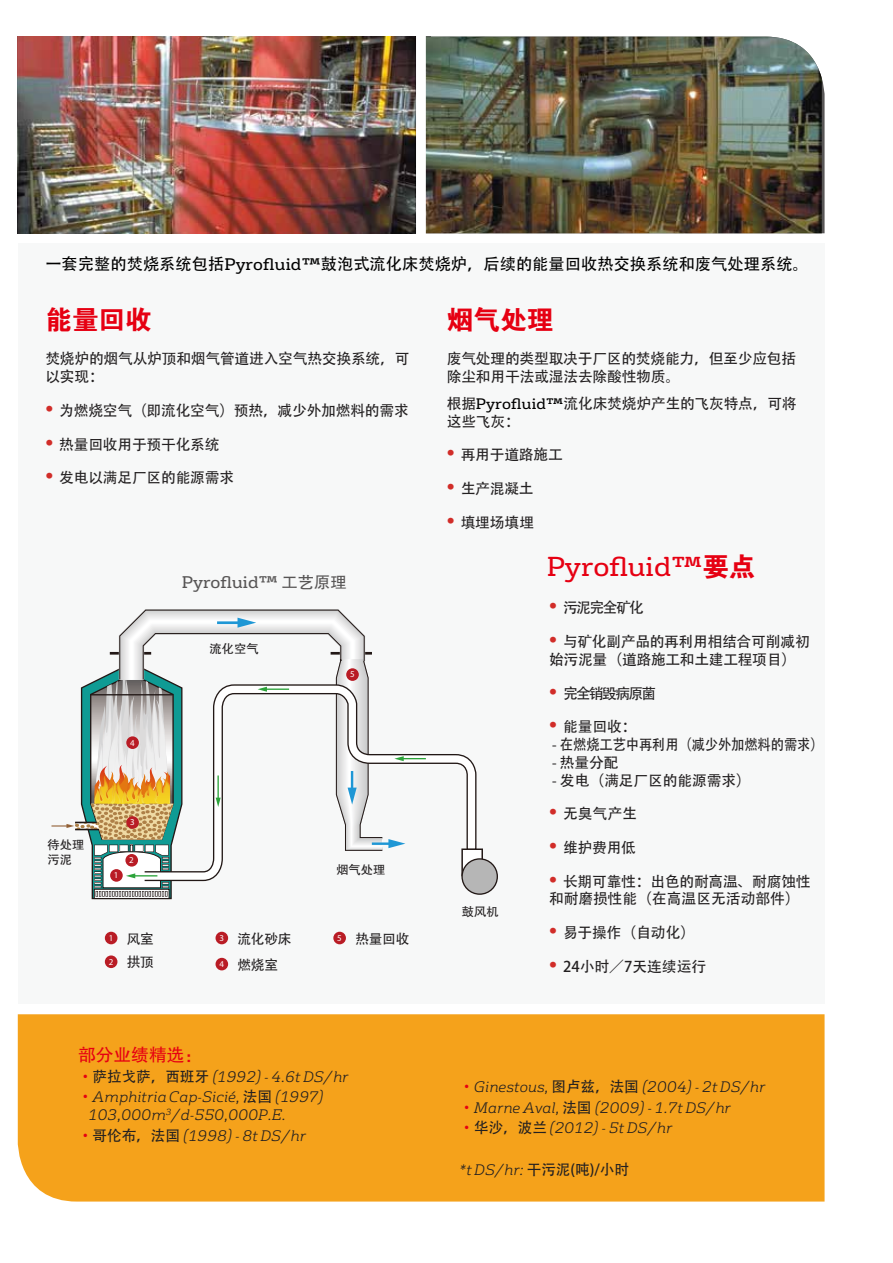
<style>
.page{position:relative;width:893px;height:1263px;background:#fff}
.page>*{position:absolute;margin:0;border:0;box-sizing:border-box;transform-origin:0 0}
.t1{font:26.55px "FS Rufus";color:#e60012}
.t2{font:26.55px "FZDHTJW GB1 0";color:#e60012}
.t3{font:17.7px "FZHTJW GB1 0";color:#e60012}
.t4{font:16.35px "FS Rufus";color:#575555}
.t5{font:16.2px "FZZDXJW GB1 0";color:#000}
.t6{font:italic 300 14.85px/20.7px "FS Rufus";color:#232021}
.t7{font:14.85px/17.7px "FZXH1 JW GB1 0";letter-spacing:-.015em;color:#232021}
.t8{font:14.85px/17.7px "FZZDXJW GB1 0";letter-spacing:-.015em;color:#232021}
.t9{font:14.85px "FZXH1 JW GB1 0";letter-spacing:-.015em;color:#232021;scale:.9 1}
.t10{font:14.85px "FZXH1 JW GB1 0";letter-spacing:-.115em;color:#232021}
.t11{font:13.65px/23.7px "FZXH1 JW GB1 0";letter-spacing:-.015em;color:#232021}
.t12{font:12.3px/14.7px "FZHTJW GB1 0";color:#232021}
.t13{font:9px "Myriad Pro";color:#fff}
.s1{font-family:"FS Rufus"}
.s2{font-family:"Myriad Pro";font-size:28.05px;color:#d12d29}
.s3{font-family:"FS Rufus";color:#000}
.s4{font-family:"FZDHTJW GB1 0"}
.s5{font-family:"Myriad Pro"}
.s6{font-family:"FZHTJW GB1 0"}
.s7{font-family:"FZXH1 JW GB1 0";font-weight:400;font-style:normal;color:#e60012}
.s8{font-family:"FZXH1 JW GB1 0";font-weight:400;font-style:normal}
.s9{font-family:"FS Rufus";font-weight:300;font-style:italic}
</style>
<div class="page">
<div style="left:18px;top:243px;width:807px;height:761px;background:#f7f8f8"></div>
<div style="left:18px;top:1014px;width:807px;height:187px;background:#f5a21b"></div>
<img style="left:18px;top:37px;width:398px;height:196px">
<img style="left:426px;top:37px;width:396px;height:196px">
<svg style="left:76px;top:824px;width:4px;height:4px"></svg>
<div style="left:74px;top:822px;width:28px;height:8px;border:1px solid #221816"></div>
<div style="left:462px;top:849px;width:20px;height:26px;background:#fff"></div>
<div style="left:461px;top:848px;width:22px;height:28px;border:1px solid #221816"></div>
<div style="left:462px;top:859px;width:35px;height:35px;background:#b6b6b6;border-radius:50%"></div>
<div style="left:461px;top:858px;width:37px;height:37px;border:1px solid #221816;border-radius:50%"></div>
<svg style="left:426px;top:754px;width:51px;height:128px"></svg>
<svg style="left:51px;top:824px;width:23px;height:4px"></svg>
<svg style="left:80px;top:609px;width:346px;height:291px"></svg>
<div style="left:110px;top:869px;width:13px;height:13px;background:#b91c25;border-radius:50%"></div>
<div style="left:125px;top:854px;width:13px;height:12px;background:#b91c25;border-radius:50%"></div>
<div style="left:346px;top:668px;width:13px;height:13px;background:#b91c25;border-radius:50%"></div>
<div style="left:126px;top:816px;width:13px;height:13px;background:#b91c25;border-radius:50%"></div>
<div style="left:126px;top:736px;width:13px;height:13px;background:#b91c25;border-radius:50%"></div>
<div style="left:105px;top:932px;width:12px;height:12px;background:#b91c25;border-radius:50%"></div>
<div style="left:105px;top:955px;width:12px;height:13px;background:#b91c25;border-radius:50%"></div>
<div style="left:216px;top:932px;width:12px;height:12px;background:#b91c25;border-radius:50%"></div>
<div style="left:333px;top:932px;width:13px;height:12px;background:#b91c25;border-radius:50%"></div>
<div style="left:216px;top:958px;width:12px;height:12px;background:#b91c25;border-radius:50%"></div>
<p class="t5" style="left:45px;top:255px;width:765px">一套完整的焚烧系统包括<span class="s1">Pyrofluid™</span>鼓泡式流化床焚烧炉，后续的能量回收热交换系统和废气处理系统。</p>
<h1 class="t2" style="left:45px;top:305px;width:108px">能量回收</h1>
<p class="t8" style="left:45px;top:350px;width:366px">焚烧炉的烟气从炉顶和烟气管道进入空气热交换系统，可以实现：</p>
<p class="t8" style="left:45px;top:402px;width:365px"><span class="s2">•</span> 为燃烧空气（即流化空气）预热，减少外加燃料的需求</p>
<p class="t8" style="left:45px;top:436px;width:176px"><span class="s2">•</span> 热量回收用于预干化系统</p>
<p class="t8" style="left:45px;top:469px;width:190px"><span class="s2">•</span> 发电以满足厂区的能源需求</p>
<h1 class="t2" style="left:447px;top:305px;width:108px">烟气处理</h1>
<p class="t8" style="left:447px;top:350px;width:351px">废气处理的类型取决于厂区的焚烧能力，但至少应包括除尘和用干法或湿法去除酸性物质。</p>
<p class="t8" style="left:447px;top:395px;width:351px">根据<span class="s3">Pyrofluid™</span>流化床焚烧炉产生的飞灰特点，可将这些飞灰：</p>
<p class="t7" style="left:447px;top:446px;width:117px"><span class="s2">•</span> 再用于道路施工</p>
<p class="t7" style="left:447px;top:480px;width:88px"><span class="s2">•</span> 生产混凝土</p>
<p class="t7" style="left:447px;top:514px;width:89px"><span class="s2">•</span> 填埋场填埋</p>
<h1 class="t1" style="left:547px;top:545px;width:210px">Pyrofluid™<span class="s4">要点</span></h1>
<p class="t7" style="left:549px;top:599px;width:96px"><span class="s2">•</span> 污泥完全矿化</p>
<p class="t7" style="left:549px;top:633px;width:263px"><span class="s2">•</span> 与矿化副产品的再利用相结合可削减初始污泥量（道路施工和土建工程项目）</p>
<p class="t10" style="left:549px;top:684px;width:109px"><span class="s2">•</span> 完全销毁病原菌</p>
<p class="t7" style="left:549px;top:718px;width:89px"><span class="s2">•</span> 能量回收：</p>
<p class="t9" style="left:552px;top:736px;width:303px"><span class="s5">-</span> 在燃烧工艺中再利用（减少外加燃料的需求）</p>
<p class="t7" style="left:552px;top:754px;width:68px"><span class="s5">-</span> 热量分配</p>
<p class="t7" style="left:552px;top:771px;width:200px"><span class="s5">-</span> 发电（满足厂区的能源需求）</p>
<p class="t7" style="left:549px;top:805px;width:89px"><span class="s2">•</span> 无臭气产生</p>
<p class="t7" style="left:549px;top:839px;width:88px"><span class="s2">•</span> 维护费用低</p>
<p class="t7" style="left:549px;top:873px;width:263px"><span class="s2">•</span> 长期可靠性：出色的耐高温、耐腐蚀性和耐磨损性能（在高温区无活动部件）</p>
<p class="t7" style="left:549px;top:924px;width:148px"><span class="s2">•</span> 易于操作（自动化）</p>
<p class="t7" style="left:549px;top:958px;width:159px"><span class="s2">•</span> 24小时／7天连续运行</p>
<p class="t4" style="left:182px;top:569px;width:167px">Pyrofluid™ <span class="s6">工艺原理</span></p>
<p class="t12" style="left:210px;top:642px;width:51px">流化空气</p>
<p class="t13" style="left:350px;top:669px;width:6px">5</p>
<p class="t13" style="left:130px;top:737px;width:6px">4</p>
<p class="t13" style="left:130px;top:817px;width:6px">3</p>
<p class="t12" style="left:47px;top:837px;width:38px">待处理污泥</p>
<p class="t13" style="left:129px;top:854px;width:6px">2</p>
<p class="t12" style="left:336px;top:862px;width:51px">烟气处理</p>
<p class="t13" style="left:114px;top:870px;width:6px">1</p>
<p class="t12" style="left:462px;top:904px;width:38px">鼓风机</p>
<p class="t11" style="left:109px;top:927px;width:47px"><sup>1</sup> 风室<br><sup>2</sup> 拱顶</p>
<p class="t11" style="left:219px;top:927px;width:74px"><sup>3</sup> 流化砂床</p>
<p class="t11" style="left:337px;top:927px;width:74px"><sup>5</sup> 热量回收</p>
<p class="t11" style="left:219px;top:953px;width:60px"><sup>4</sup> 燃烧室</p>
<p class="t3" style="left:78px;top:1045px;width:126px">部分业绩精选：</p>
<p class="t6" style="left:78px;top:1064px;width:272px"><span class="s7">·</span><span class="s8">萨拉戈萨，西班牙</span> (1992) - 4.6t DS/hr <span class="s7">·</span>Amphitria Cap-Sicié, <span class="s8">法国</span> (1997)</p>
<p class="t6" style="left:78px;top:1103px;width:230px;text-indent:10px">103,000m<sup>3</sup>/d-550,000P.E.<br><span class="s7">·</span><span class="s8">哥伦布，法国</span> (1998) - 8t DS/hr</p>
<p class="t6" style="left:460px;top:1075px;width:307px"><span class="s7">·</span>Ginestous, <span class="s8">图卢兹，法国</span> (2004) - 2t DS/hr <span class="s7">·</span>Marne Aval, <span class="s8">法国</span> (2009) - 1.7t DS/hr<br><span class="s7">·</span><span class="s8">华沙，波兰</span> (2012) - 5t DS/hr</p>
<p class="t7" style="left:460px;top:1161px;width:171px"><span class="s9">*t DS/hr:</span> 干污泥(吨)/小时</p>
</div>
